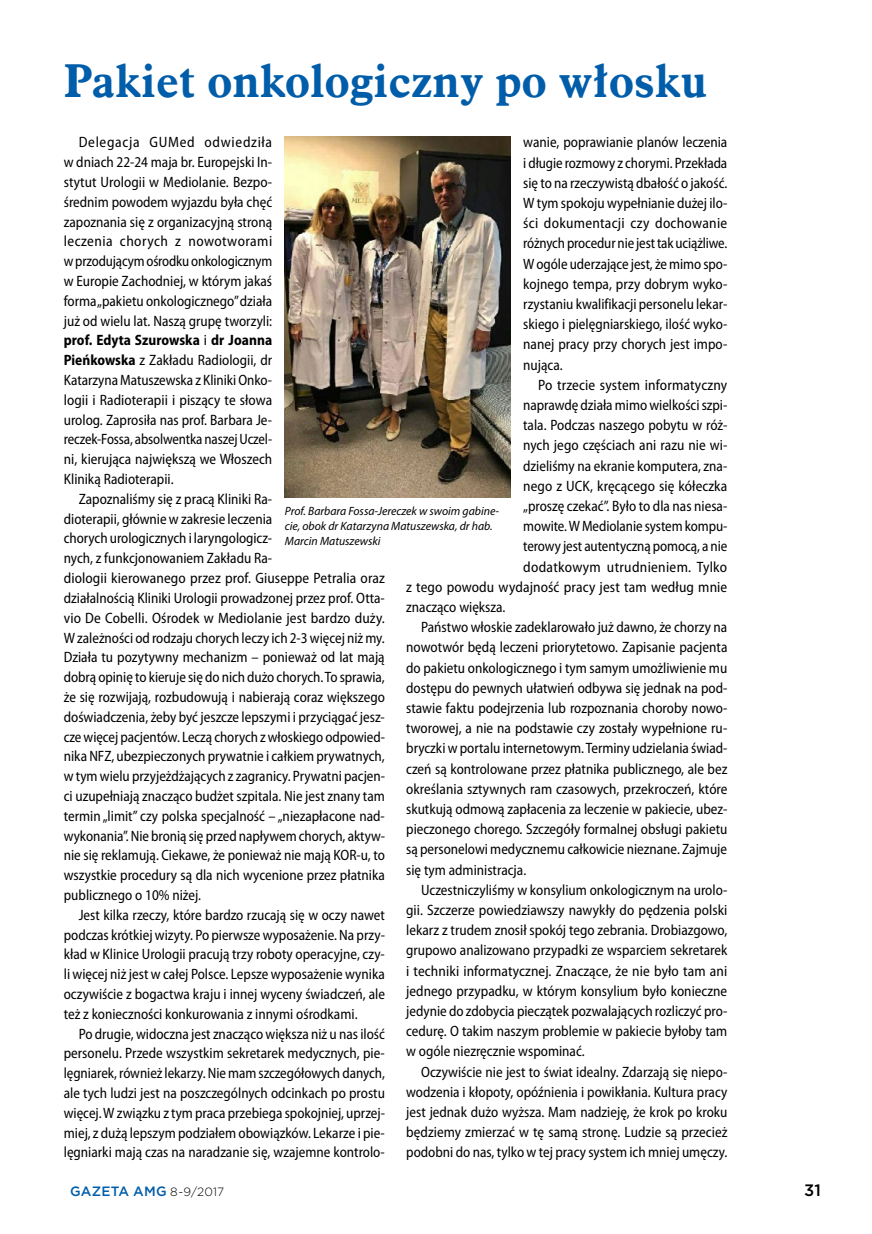
<style>
.page{position:relative;width:872px;height:1234px;background:#fff}
.page>*{position:absolute;margin:0;border:0;box-sizing:border-box;transform-origin:0 0}
.t1{font:700 46.5px "Aldine 721 EU";letter-spacing:.005em;color:#005da9}
.t2{font:500 16.5px "Gotham";color:#000}
.t3{font:semi-condensed 15px/19.8px "Myriad Pro";color:#000;text-align:justify;scale:.96 1}
.t4{font:semi-condensed 15px/19.8px "Myriad Pro";color:#000;text-align:justify}
.t5{font:semi-condensed 15px "Myriad Pro";color:#000;scale:.95 1}
.t6{font:semi-condensed 15px "Myriad Pro";letter-spacing:.02em;color:#000}
.t7{font:500 13.5px "Gotham";letter-spacing:.015em;color:#005da9}
.t8{font:italic 12px/15px "Myriad Pro";color:#000}
.s1{font-weight:700}
.s2{font-weight:300;font-size:12px;color:#000}
</style>
<div class="page">
<img style="left:285px;top:136px;width:225px;height:361px">
<h1 class="t1" style="left:64px;top:53px;width:644px">Pakiet onkologiczny po włosku</h1>
<p class="t4" style="left:64px;top:132px;width:210px;text-indent:15px">Delegacja GUMed odwiedziła w dniach 22-24 maja br. Europejski In&shy;stytut Urologii w Mediolanie. Bezpo&shy;średnim powodem wyjazdu była chęć zapoznania się z organizacyjną stroną leczenia chorych z nowotworami w przodującym ośrodku onkologicznym w Europie Zachodniej, w którym jakaś forma „pakietu onkologicznego” działa już od wielu lat. Naszą grupę tworzyli: <span class="s1">prof. Edyta Szurowska</span> i <span class="s1">dr Joanna Pieńkowska</span> z Zakładu Radiologii, dr Katarzyna Matuszewska z Kliniki Onko&shy;logii i Radioterapii i piszący te słowa urolog. Zaprosiła nas prof. Barbara Je&shy;reczek-Fossa, absolwentka naszej Uczel&shy;ni, kierująca największą we Włoszech Kliniką Radioterapii.</p>
<p class="t3" style="left:64px;top:488px;width:336px;text-align:left;text-indent:15px">Zapoznaliśmy się z pracą Kliniki Ra-<br>dioterapii, głównie w zakresie leczenia<br>chorych urologicznych i laryngologicz-<br>nych, z funkcjonowaniem Zakładu Ra-<br>diologii kierowanego przez prof. Giuseppe Petralia oraz działalnością Kliniki Urologii prowadzonej przez prof. Otta&shy;vio De Cobelli. Ośrodek w Mediolanie jest bardzo duży.<br>W zależności od rodzaju chorych leczy ich 2-3 więcej niż my.<br>Działa tu pozytywny mechanizm – ponieważ od lat mają dobrą opinię to kieruje się do nich dużo chorych. To sprawia, że się rozwijają, rozbudowują i nabierają coraz większego doświadczenia, żeby być jeszcze lepszymi i przyciągać jesz&shy;cze więcej pacjentów. Leczą chorych z włoskiego odpowied&shy;nika NFZ, ubezpieczonych prywatnie i całkiem prywatnych, w tym wielu przyjeżdżających z zagranicy. Prywatni pacjen&shy;ci uzupełniają znacząco budżet szpitala. Nie jest znany tam termin „limit” czy polska specjalność – „niezapłacone nad&shy;wykonania”. Nie bronią się przed napływem chorych, aktyw&shy;nie się reklamują. Ciekawe, że ponieważ nie mają KOR-u, to wszystkie procedury są dla nich wycenione przez płatnika publicznego o 10% niżej.</p>
<p class="t3" style="left:64px;top:904px;width:336px;text-indent:15px">Jest kilka rzeczy, które bardzo rzucają się w oczy nawet podczas krótkiej wizyty. Po pierwsze wyposażenie. Na przy&shy;kład w Klinice Urologii pracują trzy roboty operacyjne, czy&shy;li więcej niż jest w całej Polsce. Lepsze wyposażenie wynika oczywiście z bogactwa kraju i innej wyceny świadczeń, ale też z konieczności konkurowania z innymi ośrodkami.</p>
<p class="t3" style="left:64px;top:1023px;width:336px;text-indent:15px">Po drugie, widoczna jest znacząco większa niż u nas ilość personelu. Przede wszystkim sekretarek medycznych, pie&shy;lęgniarek, również lekarzy. Nie mam szczegółowych danych, ale tych ludzi jest na poszczególnych odcinkach po prostu więcej. W związku z tym praca przebiega spokojniej, uprzej&shy;miej, z dużą lepszym podziałem obowiązków. Lekarze i pie&shy;lęgniarki mają czas na naradzanie się, wzajemne kontrolo-</p>
<p class="t3" style="left:523px;top:132px;width:214px;line-height:20.2px">wanie, poprawianie planów leczenia i długie rozmowy z chorymi. Przekłada się to na rzeczywistą dbałość o jakość.<br>W tym spokoju wypełnianie dużej ilo&shy;ści dokumentacji czy dochowanie różnych procedur nie jest tak uciążliwe.<br>W ogóle uderzające jest, że mimo spo&shy;kojnego tempa, przy dobrym wyko&shy;rzystaniu kwalifikacji personelu lekar&shy;skiego i pielęgniarskiego, ilość wyko&shy;nanej pracy przy chorych jest impo&shy;nująca.</p>
<p class="t4" style="left:538px;top:374px;width:191px">Po trzecie system informatyczny</p>
<p class="t3" style="left:523px;top:395px;width:214px">naprawdę działa mimo wielkości szpi-</p>
<p class="t3" style="left:523px;top:415px;width:214px">tala. Podczas naszego pobytu w róż-</p>
<p class="t4" style="left:523px;top:435px;width:206px">nych jego częściach ani razu nie wi-</p>
<p class="t3" style="left:523px;top:455px;width:214px">dzieliśmy na ekranie komputera, zna-</p>
<p class="t4" style="left:523px;top:475px;width:206px">nego z UCK, kręcącego się kółeczka</p>
<p class="t3" style="left:523px;top:496px;width:214px">„proszę czekać”. Było to dla nas niesa-</p>
<p class="t5" style="left:523px;top:517px;width:216px">mowite. W Mediolanie system kompu-</p>
<p class="t5" style="left:523px;top:537px;width:216px">terowy jest autentyczną pomocą, a nie</p>
<p class="t6" style="left:523px;top:557px;width:205px">dodatkowym utrudnieniem. Tylko</p>
<p class="t4" style="left:406px;top:576px;width:323px">z tego powodu wydajność pracy jest tam według mnie</p>
<p class="t3" style="left:406px;top:596px;width:105px">znacząco większa.</p>
<p class="t3" style="left:421px;top:617px;width:320px">Państwo włoskie zadeklarowało już dawno, że chorzy na</p>
<p class="t3" style="left:406px;top:637px;width:336px">nowotwór będą leczeni priorytetowo. Zapisanie pacjenta</p>
<p class="t3" style="left:406px;top:657px;width:336px">do pakietu onkologicznego i tym samym umożliwienie mu</p>
<p class="t3" style="left:406px;top:677px;width:336px">dostępu do pewnych ułatwień odbywa się jednak na pod-</p>
<p class="t3" style="left:406px;top:697px;width:336px">stawie faktu podejrzenia lub rozpoznania choroby nowo-</p>
<p class="t3" style="left:406px;top:718px;width:336px">tworowej, a nie na podstawie czy zostały wypełnione ru-</p>
<p class="t3" style="left:406px;top:738px;width:336px">bryczki w portalu internetowym. Terminy udzielania świad-</p>
<p class="t3" style="left:406px;top:758px;width:336px">czeń są kontrolowane przez płatnika publicznego, ale bez</p>
<p class="t4" style="left:406px;top:778px;width:323px">określania sztywnych ram czasowych, przekroczeń, które</p>
<p class="t3" style="left:406px;top:798px;width:336px">skutkują odmową zapłacenia za leczenie w pakiecie, ubez-</p>
<p class="t3" style="left:406px;top:818px;width:336px">pieczonego chorego. Szczegóły formalnej obsługi pakietu</p>
<p class="t3" style="left:406px;top:839px;width:336px">są personelowi medycznemu całkowicie nieznane. Zajmuje</p>
<p class="t3" style="left:406px;top:859px;width:126px">się tym administracja.</p>
<p class="t3" style="left:421px;top:879px;width:320px">Uczestniczyliśmy w konsylium onkologicznym na urolo-</p>
<p class="t4" style="left:406px;top:899px;width:323px">gii. Szczerze powiedziawszy nawykły do pędzenia polski</p>
<p class="t3" style="left:406px;top:919px;width:336px">lekarz z trudem znosił spokój tego zebrania. Drobiazgowo,</p>
<p class="t3" style="left:406px;top:940px;width:336px">grupowo analizowano przypadki ze wsparciem sekretarek</p>
<p class="t4" style="left:406px;top:960px;width:322px">i techniki informatycznej. Znaczące, że nie było tam ani</p>
<p class="t3" style="left:406px;top:980px;width:336px">jednego przypadku, w którym konsylium było konieczne</p>
<p class="t3" style="left:406px;top:1000px;width:336px">jedynie do zdobycia pieczątek pozwalających rozliczyć pro-</p>
<p class="t3" style="left:406px;top:1020px;width:336px">cedurę. O takim naszym problemie w pakiecie byłoby tam</p>
<p class="t3" style="left:406px;top:1040px;width:187px">w ogóle niezręcznie wspominać.</p>
<p class="t3" style="left:421px;top:1061px;width:320px">Oczywiście nie jest to świat idealny. Zdarzają się niepo-</p>
<p class="t3" style="left:406px;top:1081px;width:336px">wodzenia i kłopoty, opóźnienia i powikłania. Kultura pracy</p>
<p class="t3" style="left:406px;top:1101px;width:336px">jest jednak dużo wyższa. Mam nadzieję, że krok po kroku</p>
<p class="t4" style="left:406px;top:1121px;width:323px">będziemy zmierzać w tę samą stronę. Ludzie są przecież</p>
<p class="t3" style="left:406px;top:1141px;width:336px">podobni do nas, tylko w tej pracy system ich mniej umęczy.</p>
<p class="t8" style="left:285px;top:503px;width:216px">Prof. Barbara Fossa-Jereczek w swoim gabine&shy;cie, obok dr Katarzyna Matuszewska, dr hab.<br>Marcin Matuszewski</p>
<p class="t7" style="left:70px;top:1182px;width:156px">GAZETA AMG <span class="s2">8-9/2017</span></p>
<p class="t2" style="left:804px;top:1179px;width:18px">31</p>
</div>
